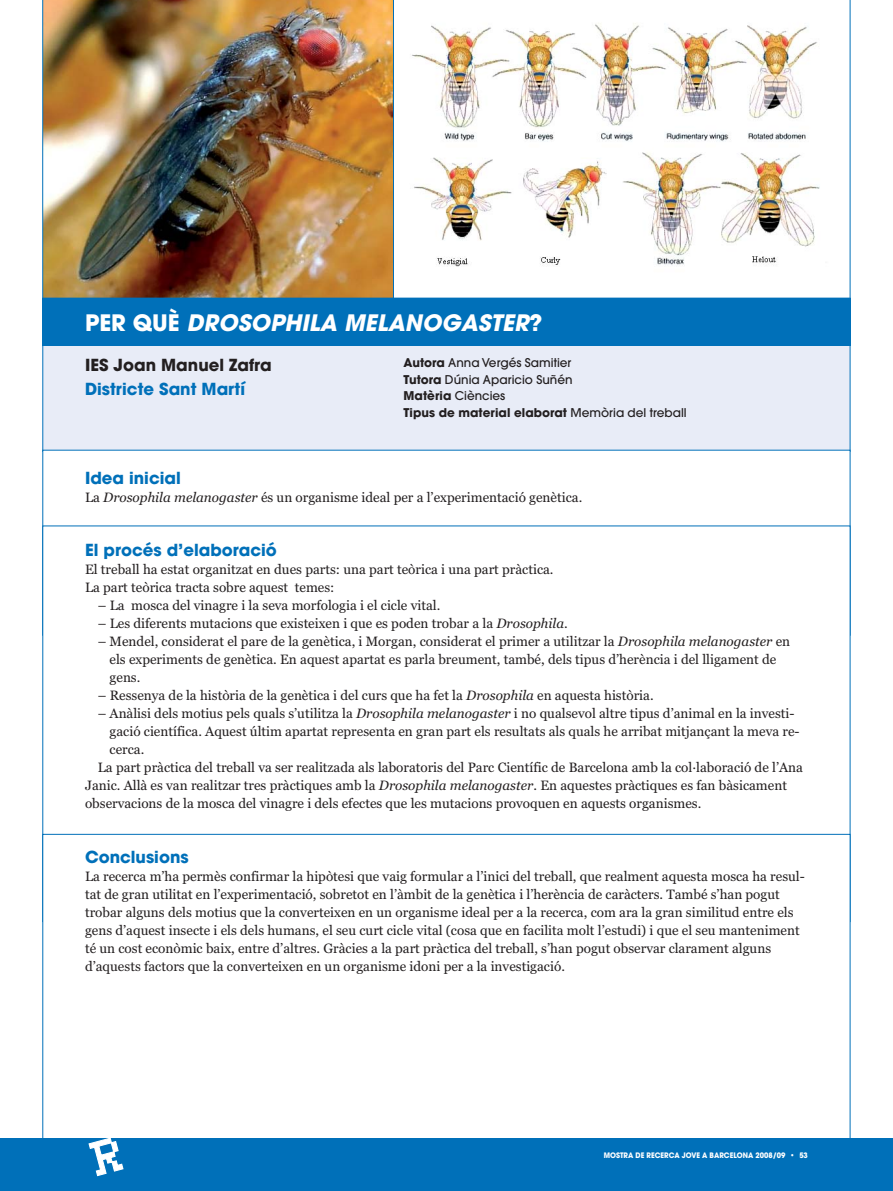
<style>
.page{position:relative;width:893px;height:1191px;background:#fff}
.page>*{position:absolute;margin:0;border:0;box-sizing:border-box;transform-origin:0 0}
.t1{font:italic 700 22.5px "Avant Garde";letter-spacing:.005em;color:#fff}
.t2{font:700 16.5px "Avant Garde";color:#0070b9}
.t3{font:700 16.5px "Avant Garde";color:#231f20}
.t4{font:13.5px/18px "Georgia";color:#231f20}
.t5{font:500 12px/16.5px "Avant Garde";color:#231f20}
.t6{font:700 7.5px "Avant Garde";color:#fff;scale:.93 1}
.s1{font-style:normal}
.s2{font-weight:700}
.s3{font-style:italic}
</style>
<div class="page">
<img style="left:42px;top:0;width:351px;height:298px">
<img style="left:393px;top:0;width:457px;height:298px">
<div style="left:43px;top:298px;width:807px;height:153px;background:#e8ecf7"></div>
<div style="left:42px;top:298px;width:808px;height:47px;background:#0070b9"></div>
<div style="left:0;top:1138px;width:893px;height:52px;background:#0070b9"></div>
<h1 class="t1" style="left:85px;top:314px;width:459px"><span class="s1">P E R Q U È</span> DROSOPHILA MELANOGASTER<span class="s1">?</span></h1>
<p class="t3" style="left:85px;top:358px;width:188px">IES Joan Manuel Zafra</p>
<p class="t2" style="left:85px;top:382px;width:162px">Districte Sant Martí</p>
<p class="t5" style="left:404px;top:356px;width:285px"><span class="s2">Autora</span> Anna Vergés Samitier<br><span class="s2">Tutora</span> Dúnia Aparicio Suñén<br><span class="s2">Matèria</span> Ciències<br><span class="s2">Tipus de material elaborat</span> Memòria del treball</p>
<p class="t2" style="left:85px;top:472px;width:97px">Idea inicial</p>
<p class="t4" style="left:85px;top:490px;width:499px">La <span class="s3">Drosophila melanogaster</span> és un organisme ideal per a l’experimentació genètica.</p>
<p class="t2" style="left:85px;top:544px;width:193px">El procés d’elaboració</p>
<p class="t4" style="left:85px;top:562px;width:470px">El treball ha estat organitzat en dues parts: una part teòrica i una part pràctica.<br>La part teòrica tracta sobre aquest temes:</p>
<p class="t4" style="left:98px;top:598px;width:344px">– La mosca del vinagre i la seva morfologia i el cicle vital.</p>
<p class="t4" style="left:98px;top:616px;width:471px">– Les diferents mutacions que existeixen i que es poden trobar a la <span class="s3">Drosophila</span>.</p>
<p class="t4" style="left:110px;top:634px;width:682px;text-indent:-12px">– Mendel, considerat el pare de la genètica, i Morgan, considerat el primer a utilitzar la <span class="s3">Drosophila melanogaster</span> en els experiments de genètica. En aquest apartat es parla breument, també, dels tipus d’herència i del lligament de gens.</p>
<p class="t4" style="left:98px;top:688px;width:557px">– Ressenya de la història de la genètica i del curs que ha fet la <span class="s3">Drosophila</span> en aquesta història.</p>
<p class="t4" style="left:98px;top:706px;width:698px">– Anàlisi dels motius pels quals s’utilitza la <span class="s3">Drosophila melanogaster</span> i no qualsevol altre tipus d’animal en la investi-</p>
<p class="t4" style="left:110px;top:724px;width:691px">gació científica. Aquest últim apartat representa en gran part els resultats als quals he arribat mitjançant la meva re-</p>
<p class="t4" style="left:110px;top:742px;width:36px">cerca.</p>
<p class="t4" style="left:98px;top:760px;width:707px">La part pràctica del treball va ser realitzada als laboratoris del Parc Científic de Barcelona amb la col·laboració de l’Ana</p>
<p class="t4" style="left:85px;top:778px;width:703px">Janic. Allà es van realitzar tres pràctiques amb la <span class="s3">Drosophila melanogaster</span>. En aquestes pràctiques es fan bàsicament</p>
<p class="t4" style="left:85px;top:796px;width:618px">observacions de la mosca del vinagre i dels efectes que les mutacions provoquen en aquests organismes.</p>
<p class="t2" style="left:85px;top:850px;width:105px">Conclusions</p>
<p class="t4" style="left:85px;top:868px;width:721px">La recerca m’ha permès confirmar la hipòtesi que vaig formular a l’inici del treball, que realment aquesta mosca ha resul&shy;tat de gran utilitat en l’experimentació, sobretot en l’àmbit de la genètica i l’herència de caràcters. També s’han pogut trobar alguns dels motius que la converteixen en un organisme ideal per a la recerca, com ara la gran similitud entre els gens d’aquest insecte i els dels humans, el seu curt cicle vital (cosa que en facilita molt l’estudi) i que el seu manteniment té un cost econòmic baix, entre d’altres. Gràcies a la part pràctica del treball, s’han pogut observar clarament alguns d’aquests factors que la converteixen en un organisme idoni per a la investigació.</p>
<p class="t6" style="left:604px;top:1152px;width:221px">MOSTRA DE RECERCA JOVE A BARCELONA 2008/09 • 53</p>
</div>
